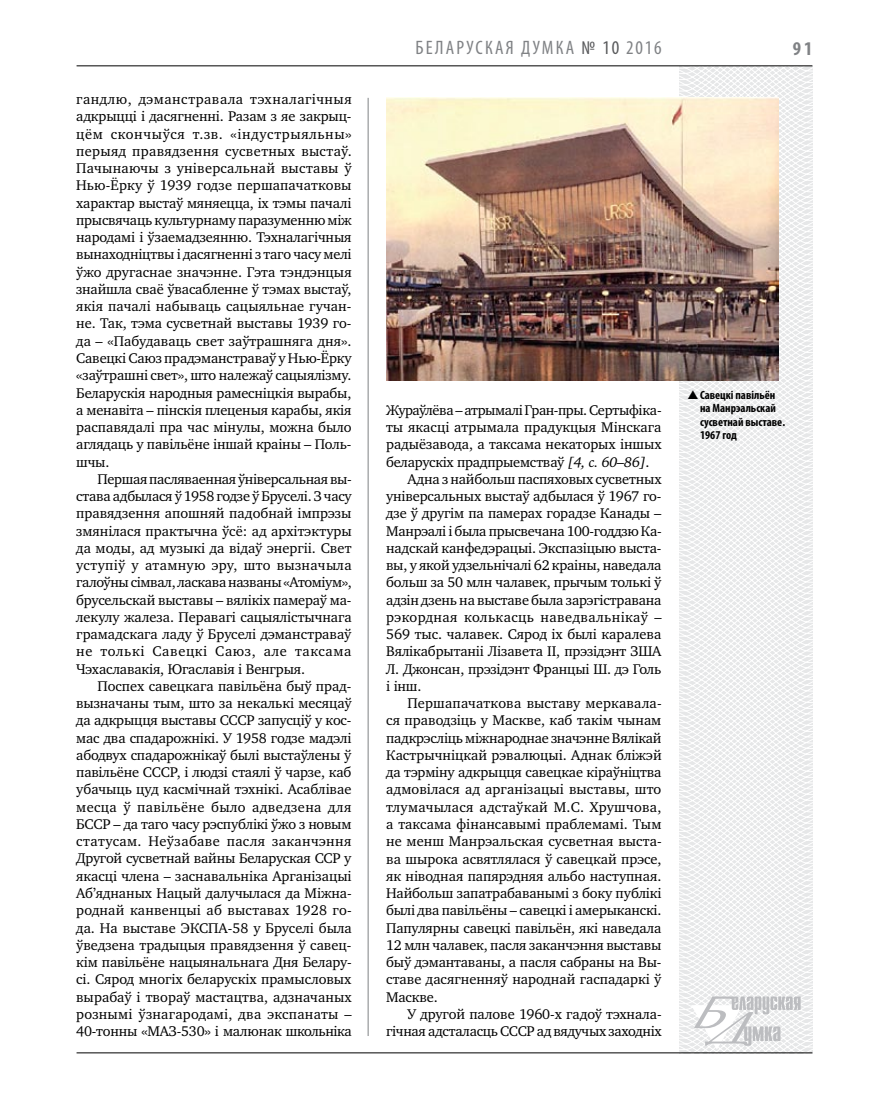
<style>
.page{position:relative;width:872px;height:1106px;background:#fff}
.page>*{position:absolute;margin:0;border:0;box-sizing:border-box;transform-origin:0 0}
.t1{font:condensed 19.5px "Myriad Pro";letter-spacing:.09em;color:#808285}
.t2{font:condensed 19.5px "Myriad Pro";letter-spacing:.11em;color:#808285}
.t3{font:700 condensed 19.5px "Myriad Pro";color:#808285}
.t4{font:14.4px/17.2px "Charter C";letter-spacing:-.01em;color:#000;text-align:justify}
.t5{font:14.4px "Charter C";letter-spacing:-.03em;color:#000}
.t6{font:14.4px "Charter C";letter-spacing:.025em;color:#000}
.t7{font:14.4px "Charter C";letter-spacing:.015em;color:#000}
.t8{font:14.4px "Charter C";letter-spacing:.01em;color:#000}
.t9{font:700 condensed 12px/13.5px "Myriad Pro";color:#000}
.s1{color:#58595b}
.s2{font-style:italic}
</style>
<div class="page">
<hr style="left:368px;top:98px;width:1px;height:938px;background:#808285">
<svg style="left:621px;top:65px;width:192px;height:989px"></svg>
<svg style="left:691px;top:996px;width:109px;height:53px"></svg>
<hr style="left:77px;top:65px;width:735px;height:1px;background:#000">
<hr style="left:77px;top:1052px;width:735px;height:1px;background:#000">
<img style="left:386px;top:97px;width:392px;height:283px">
<svg style="left:688px;top:390px;width:10px;height:9px"></svg>
<p class="t4" style="left:76px;top:91px;width:277px">гандлю, дэманстравала тэхналагічныя адкрыцці і дасягненні. Разам з яе закрыц&shy;цём скончыўся т.зв. «індустрыяльны» перыяд правядзення сусветных выстаў.<br>Пачынаючы з універсальнай выставы ў Нью-Ёрку ў 1939 годзе першапачатковы характар выстаў мяняецца, іх тэмы пачалі прысвячаць культурнаму паразуменню між народамі і ўзаемадзеянню. Тэхналагічныя вынаходніцтвы і дасягненні з таго часу мелі ўжо другаснае значэнне. Гэта тэндэнцыя знайшла сваё ўвасабленне ў тэмах выстаў, якія пачалі набываць сацыяльнае гучан&shy;не. Так, тэма сусветнай выставы 1939 го&shy;да – «Пабудаваць свет заўтрашняга дня».<br>Савецкі Саюз прадэманстраваў у Нью-Ёрку «заўтрашні свет», што належаў сацыялізму.<br>Беларускія народныя рамесніцкія вырабы, а менавіта – пінскія плеценыя карабы, якія распавядалі пра час мінулы, можна было аглядаць у павільёне іншай краіны – Поль&shy;шчы.</p>
<p class="t4" style="left:76px;top:470px;width:277px;text-indent:21px">Першая пасляваенная ўніверсальная вы&shy;става адбылася ў 1958 годзе ў Бруселі. З часу правядзення апошняй падобнай імпрэзы змянілася практычна ўсё: ад архітэктуры да моды, ад музыкі да відаў энергіі. Свет уступіў у атамную эру, што вызначыла галоўны сімвал, ласкава названы «Атоміум», брусельскай выставы – вялікіх памераў ма&shy;лекулу жалеза. Перавагі сацыялістычнага грамадскага ладу ў Бруселі дэманстраваў не толькі Савецкі Саюз, але таксама Чэхаславакія, Югаславія і Венгрыя.</p>
<p class="t4" style="left:76px;top:677px;width:277px;text-indent:21px">Поспех савецкага павільёна быў прад&shy;вызначаны тым, што за некалькі месяцаў да адкрыцця выставы СССР запусціў у кос&shy;мас два спадарожнікі. У 1958 годзе мадэлі абодвух спадарожнікаў былі выстаўлены ў павільёне СССР, і людзі стаялі ў чарзе, каб убачыць цуд касмічнай тэхнікі. Асаблівае месца ў павільёне было адведзена для БССР – да таго часу рэспублікі ўжо з новым статусам. Неўзабаве пасля заканчэння Другой сусветнай вайны Беларуская ССР у якасці члена – заснавальніка Арганізацыі Аб’яднаных Нацый далучылася да Міжна&shy;роднай канвенцыі аб выставах 1928 го&shy;да. На выставе ЭКСПА-58 у Бруселі была ўведзена традыцыя правядзення ў савец&shy;кім павільёне нацыянальнага Дня Белару&shy;сі. Сярод многіх беларускіх прамысловых вырабаў і твораў мастацтва, адзначаных рознымі ўзнагародамі, два экспанаты – 40-тонны «МАЗ-530» і малюнак школьніка</p>
<h1 class="t2" style="left:415px;top:36px;width:31px">БЕЛАРУСКАЯ</h1>
<h1 class="t1" style="left:521px;top:36px;width:142px">ДУМКА <span class="s1">№ 10</span> 2016</h1>
<h1 class="t3" style="left:793px;top:37px;width:21px">91</h1>
<p class="t5" style="left:386px;top:402px;width:275px">Жураўлёва – атрымалі Гран-пры. Сертыфіка-</p>
<p class="t4" style="left:386px;top:419px;width:277px">ты якасці атрымала прадукцыя Мінскага</p>
<p class="t4" style="left:386px;top:436px;width:277px">радыёзавода, а таксама некаторых іншых</p>
<p class="t4" style="left:386px;top:453px;width:265px">беларускіх прадпрыемстваў <span class="s2">[4, c. 60–86]</span>.</p>
<p class="t4" style="left:407px;top:470px;width:256px">Адна з найбольш паспяховых сусветных</p>
<p class="t4" style="left:386px;top:488px;width:275px">універсальных выстаў адбылася ў 1967 го-</p>
<p class="t4" style="left:386px;top:505px;width:277px">дзе ў другім па памерах горадзе Канады –</p>
<p class="t4" style="left:386px;top:522px;width:277px">Манрэалі і была прысвечана 100-годдзю Ка-</p>
<p class="t4" style="left:386px;top:539px;width:277px">надскай канфедэрацыі. Экспазіцыю выста-</p>
<p class="t4" style="left:386px;top:557px;width:277px">вы, у якой удзельнічалі 62 краіны, наведала</p>
<p class="t4" style="left:386px;top:574px;width:277px">больш за 50 млн чалавек, прычым толькі ў</p>
<p class="t4" style="left:386px;top:591px;width:277px">адзін дзень на выставе была зарэгістравана</p>
<p class="t6" style="left:386px;top:609px;width:277px">рэкордная колькасць наведвальнікаў –</p>
<p class="t4" style="left:386px;top:626px;width:277px">569 тыс. чалавек. Сярод іх былі каралева</p>
<p class="t4" style="left:386px;top:643px;width:277px">Вялікабрытаніі Лізавета ІІ, прэзідэнт ЗША</p>
<p class="t4" style="left:386px;top:660px;width:277px">Л. Джонсан, прэзідэнт Францыі Ш. дэ Голь</p>
<p class="t4" style="left:386px;top:677px;width:37px">і інш.</p>
<p class="t8" style="left:407px;top:695px;width:256px">Першапачаткова выставу меркавала-</p>
<p class="t4" style="left:386px;top:712px;width:277px">ся праводзіць у Маскве, каб такім чынам</p>
<p class="t4" style="left:386px;top:729px;width:277px">падкрэсліць міжнароднае значэнне Вялікай</p>
<p class="t4" style="left:386px;top:746px;width:277px">Кастрычніцкай рэвалюцыі. Аднак бліжэй</p>
<p class="t4" style="left:386px;top:764px;width:277px">да тэрміну адкрыцця савецкае кіраўніцтва</p>
<p class="t4" style="left:386px;top:781px;width:277px">адмовілася ад арганізацыі выставы, што</p>
<p class="t7" style="left:386px;top:799px;width:277px">тлумачылася адстаўкай М.С. Хрушчова,</p>
<p class="t4" style="left:386px;top:815px;width:277px">а таксама фінансавымі праблемамі. Тым</p>
<p class="t4" style="left:386px;top:833px;width:277px">не менш Манрэальская сусветная выста-</p>
<p class="t4" style="left:386px;top:850px;width:277px">ва шырока асвятлялася ў савецкай прэсе,</p>
<p class="t4" style="left:386px;top:867px;width:277px">як ніводная папярэдняя альбо наступная.</p>
<p class="t4" style="left:386px;top:884px;width:277px">Найбольш запатрабаванымі з боку публікі</p>
<p class="t4" style="left:386px;top:902px;width:277px">былі два павільёны – савецкі і амерыканскі.</p>
<p class="t4" style="left:386px;top:919px;width:277px">Папулярны савецкі павільён, які наведала</p>
<p class="t4" style="left:386px;top:936px;width:277px">12 млн чалавек, пасля заканчэння выставы</p>
<p class="t4" style="left:386px;top:953px;width:277px">быў дэмантаваны, а пасля сабраны на Вы-</p>
<p class="t4" style="left:386px;top:971px;width:277px">ставе дасягненняў народнай гаспадаркі ў</p>
<p class="t4" style="left:386px;top:988px;width:53px">Маскве.</p>
<p class="t4" style="left:407px;top:1005px;width:254px">У другой палове 1960-х гадоў тэхнала-</p>
<p class="t4" style="left:386px;top:1022px;width:277px">гічная адсталасць СССР ад вядучых заходніх</p>
<p class="t9" style="left:699px;top:388px;width:88px">Савецкі павільён на Манрэальскай сусветнай выставе.<br>1967 год</p>
</div>
